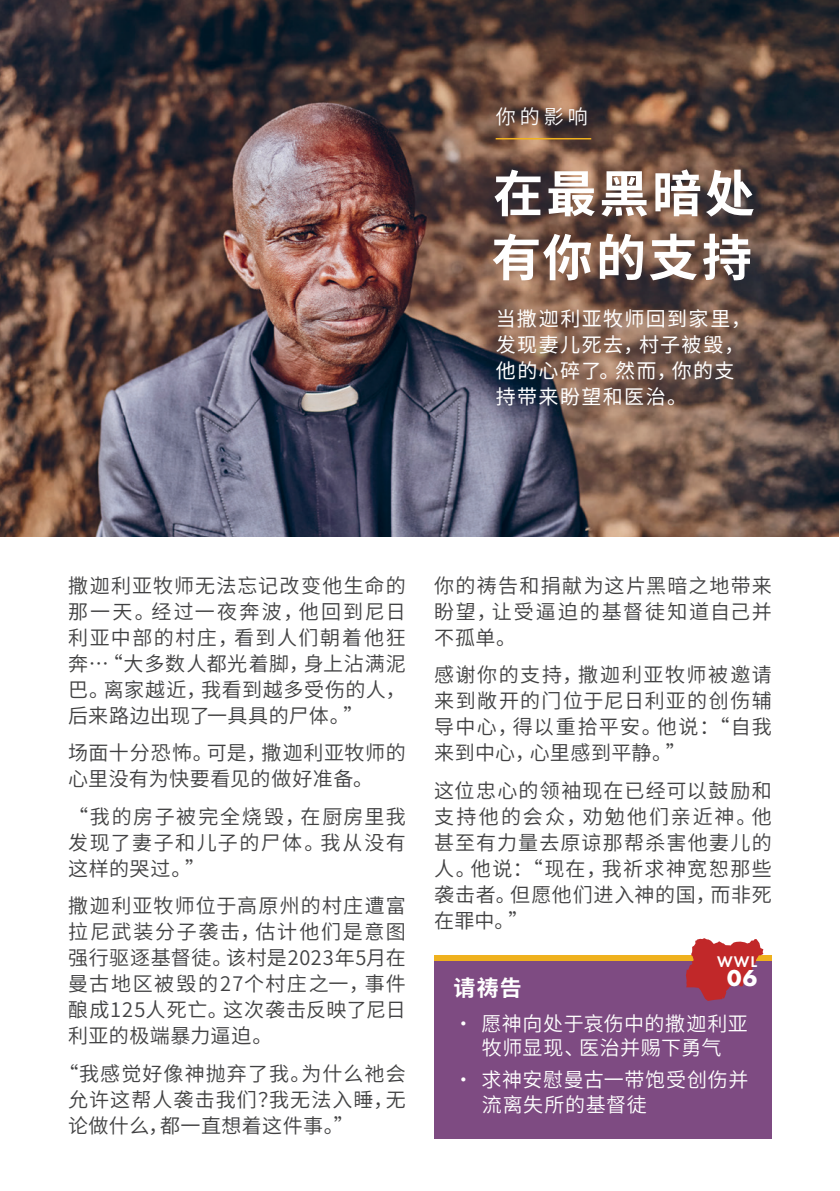
<style>
.page{position:relative;width:840px;height:1191px;background:#fff}
.page>*{position:absolute;margin:0;border:0;box-sizing:border-box;transform-origin:0 0}
.HEADLINE{font:700 50px/64px "Source Han Sans SC";letter-spacing:.055em;color:#fff}
.WWL_Rank{font:700 24px "Futura PT";color:#fff}
.Please_give_pray_title{font:700 22px "Source Han Sans SC";color:#fff}
.Body_Copy{font:20px/26px "Source Han Sans SC";letter-spacing:.055em;color:#414142;text-align:justify}
.Body_Copy-2{font:20px/24px "Source Han Sans SC";letter-spacing:.03em;color:#fff;text-align:center}
.Subtitle{font:20px/26px "Source Han Sans SC";letter-spacing:.07em;color:#fff}
.Body_Copy-3{font:20px/26px "Source Han Sans SC";letter-spacing:.025em;color:#414142}
.WWL{font:600 16px "Futura PT";color:#fff}
</style>
<div class="page">
<div style="left:434px;top:957px;width:337px;height:181px;background:#7e4b82"></div>
<img style="left:0;top:0;width:838px;height:537px">
<div style="left:434px;top:954px;width:337px;height:6px;background:#efb11e"></div>
<hr style="left:495px;top:138px;width:96px;height:1px;background:#efb11e">
<svg style="left:685px;top:938px;width:78px;height:63px"></svg>
<p class="Body_Copy-2" style="left:495px;top:105px;width:94px">你的影响</p>
<p class="HEADLINE" style="left:491px;top:163px;width:265px">在最黑暗处有你的支持</p>
<p class="Subtitle" style="left:495px;top:306px;width:257px">当撒迦利亚牧师回到家里，发现妻儿死去，村子被毁，他的心碎了。然而，你的支持带来盼望和医治。</p>
<p class="Body_Copy" style="left:68px;top:573px;width:339px">撒迦利亚牧师无法忘记改变他生命的那一天。经过一夜奔波，他回到尼日利亚中部的村庄，看到人们朝着他狂奔…“大多数人都光着脚，身上沾满泥巴。离家越近，我看到越多受伤的人，后来路边出现了一具具的尸体。”</p>
<p class="Body_Copy-3" style="left:68px;top:740px;width:339px">场面十分恐怖。可是，撒迦利亚牧师的心里没有为快要看见的做好准备。</p>
<p class="Body_Copy" style="left:68px;top:804px;width:339px">“我的房子被完全烧毁，在厨房里我发现了妻子和儿子的尸体。我从没有这样的哭过。”</p>
<p class="Body_Copy" style="left:68px;top:893px;width:339px">撒迦利亚牧师位于高原州的村庄遭富拉尼武装分子袭击，估计他们是意图强行驱逐基督徒。该村是2023年5月在曼古地区被毁的27个村庄之一，事件酿成125人死亡。这次袭击反映了尼日利亚的极端暴力逼迫。</p>
<p class="Body_Copy" style="left:68px;top:1060px;width:339px;text-indent:-10px">“我感觉好像神抛弃了我。为什么祂会允许这帮人袭击我们？我无法入睡，无论做什么，都一直想着这件事。”</p>
<p class="Body_Copy" style="left:434px;top:573px;width:339px">你的祷告和捐献为这片黑暗之地带来盼望，让受逼迫的基督徒知道自己并不孤单。</p>
<p class="Body_Copy" style="left:434px;top:662px;width:339px">感谢你的支持，撒迦利亚牧师被邀请来到敞开的门位于尼日利亚的创伤辅导中心，得以重拾平安。他说：“自我来到中心，心里感到平静。”</p>
<p class="Body_Copy" style="left:434px;top:778px;width:339px">这位忠心的领袖现在已经可以鼓励和支持他的会众，劝勉他们亲近神。他甚至有力量去原谅那帮杀害他妻儿的人。他说：“现在，我祈求神宽恕那些袭击者。但愿他们进入神的国，而非死在罪中。”</p>
<p class="WWL" style="left:716px;top:951px;width:42px">WWL</p>
<p class="WWL_Rank" style="left:726px;top:962px;width:31px">06</p>
<p class="Please_give_pray_title" style="left:453px;top:975px;width:70px">请祷告</p>
<p class="Body_Copy-2" style="left:453px;top:1012px;width:296px">• 愿神向处于哀伤中的撒迦利亚牧师显现、医治并赐下勇气</p>
<p class="Body_Copy-2" style="left:481px;top:1068px;width:268px;text-align:left;text-indent:-28px">• 求神安慰曼古一带饱受创伤并流离失所的基督徒</p>
</div>
